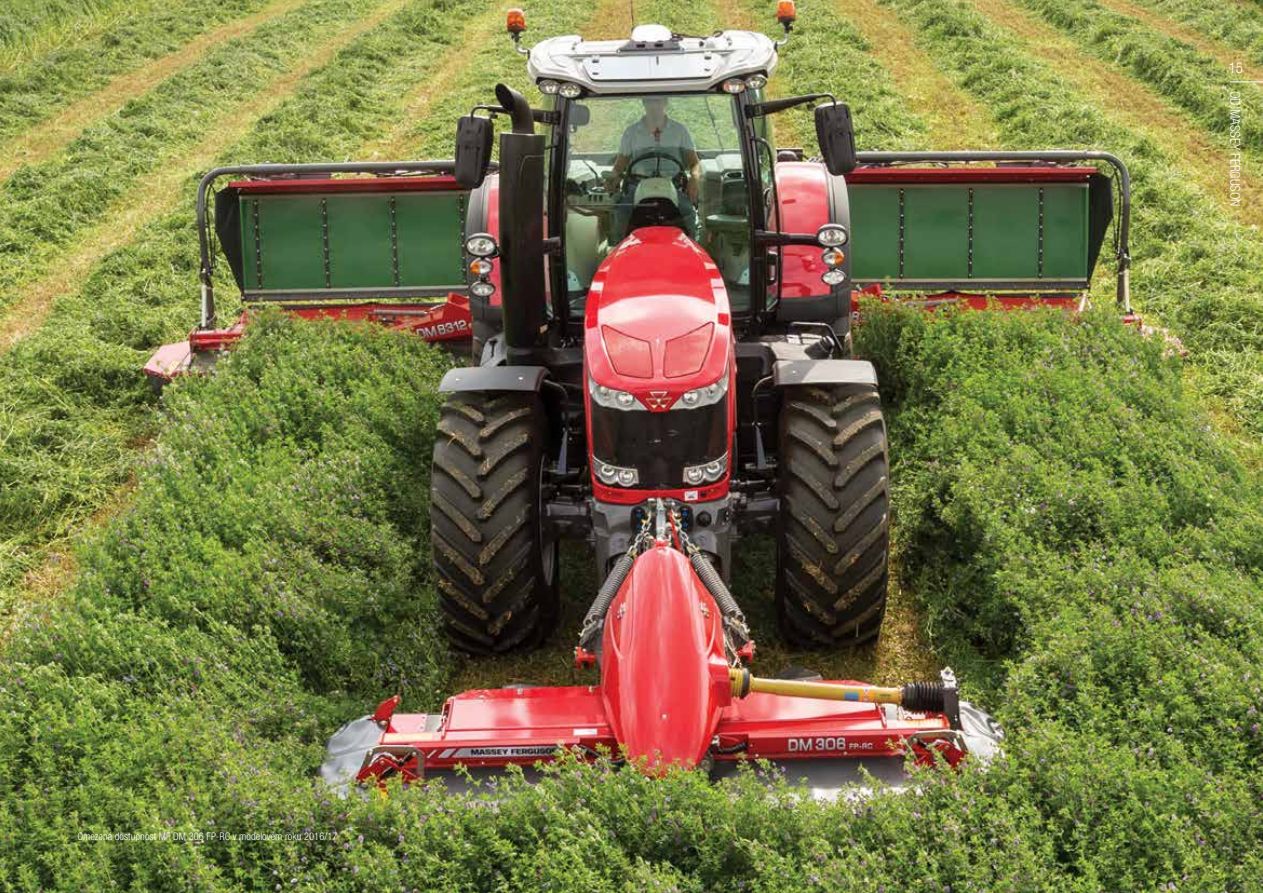
<style>
.page{position:relative;width:1263px;height:893px;background:#fff}
.page>*{position:absolute;margin:0;border:0;box-sizing:border-box;transform-origin:0 0}
.t1{font:300 condensed 15px "Helvetica Neue LTW1 G";color:#fff}
.t2{font:300 condensed 13.5px "Helvetica Neue LTW1 G";color:#fff}
.t3{font:300 condensed 10.5px "Helvetica Neue LTW1 G";letter-spacing:.005em;color:#fff}
</style>
<div class="page">
<img style="left:0;top:0;width:1263px;height:893px">
<hr style="left:1230px;top:81px;width:33px;height:1px;background:#fff">
<p class="t3" style="left:77px;top:830px;width:262px">Omezená dostupnost MF DM 306 FP-RC v modelovém roku 2016/17</p>
<h1 class="t1" style="left:1229px;top:59px;width:16px">15</h1>
<p class="t2" style="left:1243px;top:91px;width:117px;rotate:90deg">OD MASSEY FERGUSON</p>
</div>
